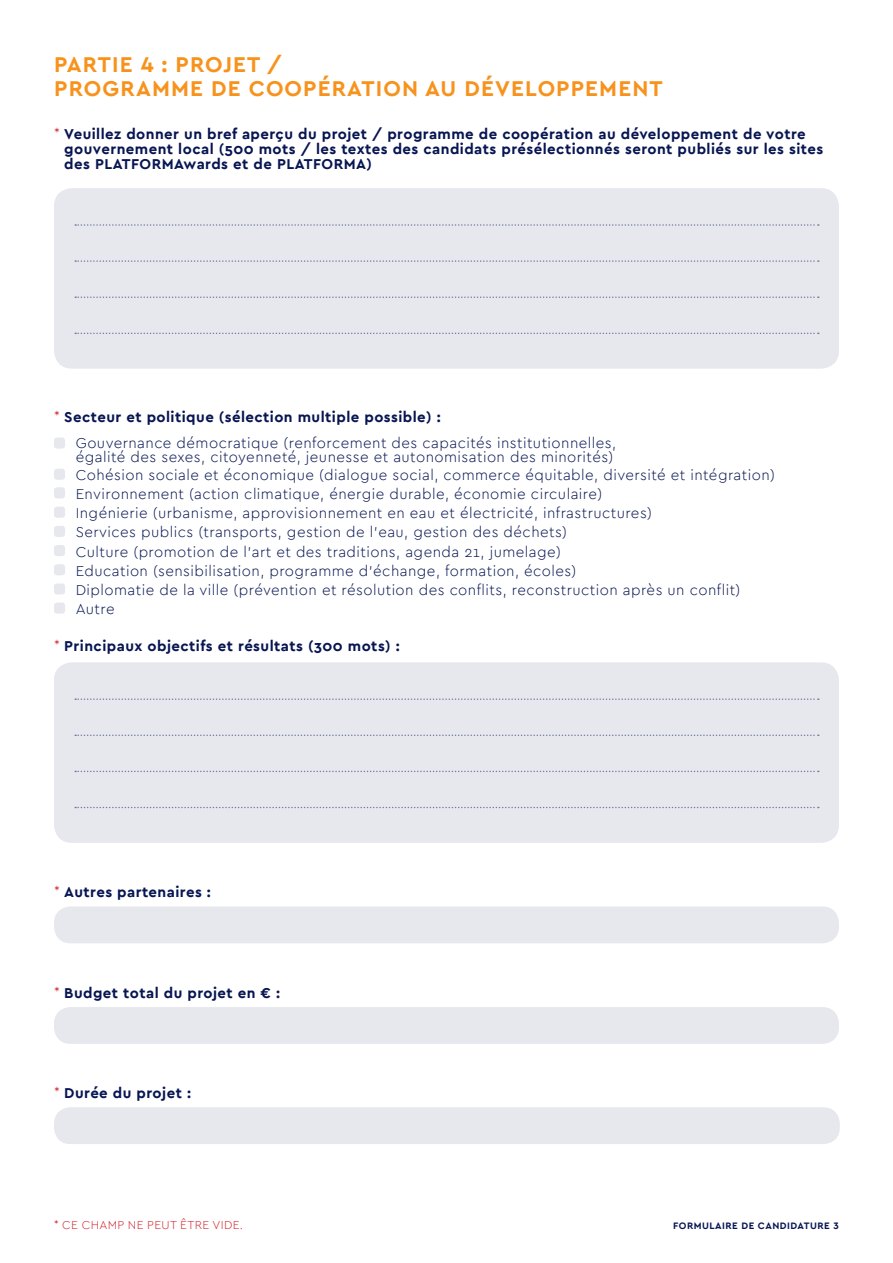
<style>
.page{position:relative;width:893px;height:1263px;background:#fff}
.page>*{position:absolute;margin:0;border:0;box-sizing:border-box;transform-origin:0 0}
.t1{font:700 22.5px "Cera PRO";letter-spacing:.05em;color:#f7931d}
.t2{font:300 15px/14.2px "Cera PRO";letter-spacing:.03em;color:#071552}
.t3{font:700 15px/15px "Cera PRO";letter-spacing:.03em;color:#071552}
.t4{font:300 12px "Cera PRO";letter-spacing:.03em;color:#d1232a}
.t5{font:700 9.9px "Cera PRO";letter-spacing:.05em;color:#071552}
.s1{font-weight:300;color:#d1232a}
</style>
<div class="page">
<div style="left:54px;top:906px;width:785px;height:37px;background:#e6e8ee;border-radius:16px"></div>
<div style="left:54px;top:1007px;width:785px;height:37px;background:#e6e8ee;border-radius:16px"></div>
<div style="left:54px;top:1107px;width:786px;height:37px;background:#e6e8ee;border-radius:16px"></div>
<div style="left:54px;top:188px;width:785px;height:181px;background:#e6e8ee;border-radius:18px"></div>
<svg style="left:75px;top:224px;width:744px;height:2px"></svg>
<svg style="left:75px;top:260px;width:744px;height:2px"></svg>
<svg style="left:75px;top:296px;width:744px;height:2px"></svg>
<svg style="left:75px;top:333px;width:744px;height:1px"></svg>
<div style="left:54px;top:437px;width:11px;height:12px;background:#e6e8ee;border-radius:3px"></div>
<div style="left:54px;top:469px;width:11px;height:11px;background:#e6e8ee;border-radius:3px"></div>
<div style="left:54px;top:487px;width:11px;height:11px;background:#e6e8ee;border-radius:3px"></div>
<div style="left:54px;top:507px;width:11px;height:11px;background:#e6e8ee;border-radius:3px"></div>
<div style="left:54px;top:526px;width:11px;height:11px;background:#e6e8ee;border-radius:3px"></div>
<div style="left:54px;top:545px;width:11px;height:11px;background:#e6e8ee;border-radius:3px"></div>
<div style="left:54px;top:564px;width:11px;height:11px;background:#e6e8ee;border-radius:3px"></div>
<div style="left:54px;top:583px;width:11px;height:11px;background:#e6e8ee;border-radius:3px"></div>
<div style="left:54px;top:602px;width:11px;height:12px;background:#e6e8ee;border-radius:3px"></div>
<div style="left:54px;top:662px;width:785px;height:181px;background:#e6e8ee;border-radius:18px"></div>
<svg style="left:75px;top:698px;width:744px;height:2px"></svg>
<svg style="left:75px;top:734px;width:744px;height:2px"></svg>
<svg style="left:75px;top:771px;width:744px;height:1px"></svg>
<svg style="left:75px;top:807px;width:744px;height:1px"></svg>
<p class="t1" style="left:54px;top:49px;width:229px">PARTIE 4 : PROJET /</p>
<p class="t1" style="left:54px;top:73px;width:610px">PROGRAMME DE COOPÉRATION AU DÉVELOPPEMENT</p>
<p class="t3" style="left:64px;top:126px;width:760px;text-indent:-10px"><span class="s1">*</span> Veuillez donner un bref aperçu du projet / programme de coopération au développement de votre gouvernement local (500 mots / les textes des candidats présélectionnés seront publiés sur les sites des PLATFORMAwards et de PLATFORMA)</p>
<p class="t3" style="left:54px;top:408px;width:388px"><span class="s1">*</span> Secteur et politique (sélection multiple possible) :</p>
<p class="t2" style="left:76px;top:435px;width:542px">Gouvernance démocratique (renforcement des capacités institutionnelles, égalité des sexes, citoyenneté, jeunesse et autonomisation des minorités)</p>
<p class="t2" style="left:76px;top:467px;width:701px">Cohésion sociale et économique (dialogue social, commerce équitable, diversité et intégration)</p>
<p class="t2" style="left:76px;top:486px;width:528px">Environnement (action climatique, énergie durable, économie circulaire)</p>
<p class="t2" style="left:76px;top:505px;width:578px">Ingénierie (urbanisme, approvisionnement en eau et électricité, infrastructures)</p>
<p class="t2" style="left:76px;top:525px;width:493px">Services publics (transports, gestion de l’eau, gestion des déchets)</p>
<p class="t2" style="left:76px;top:544px;width:487px">Culture (promotion de l’art et des traditions, agenda 21, jumelage)</p>
<p class="t2" style="left:76px;top:563px;width:502px">Education (sensibilisation, programme d’échange, formation, écoles)</p>
<p class="t2" style="left:76px;top:582px;width:666px">Diplomatie de la ville (prévention et résolution des conflits, reconstruction après un conflit)</p>
<p class="t2" style="left:76px;top:601px;width:40px">Autre</p>
<p class="t3" style="left:54px;top:638px;width:347px"><span class="s1">*</span> Principaux objectifs et résultats (300 mots) :</p>
<p class="t3" style="left:54px;top:884px;width:158px"><span class="s1">*</span> Autres partenaires :</p>
<p class="t3" style="left:54px;top:985px;width:228px"><span class="s1">*</span> Budget total du projet en € :</p>
<p class="t3" style="left:54px;top:1085px;width:139px"><span class="s1">*</span> Durée du projet :</p>
<p class="t4" style="left:54px;top:1217px;width:191px">* CE CHAMP NE PEUT ÊTRE VIDE.</p>
<p class="t5" style="left:673px;top:1219px;width:167px">FORMULAIRE DE CANDIDATURE 3</p>
</div>
